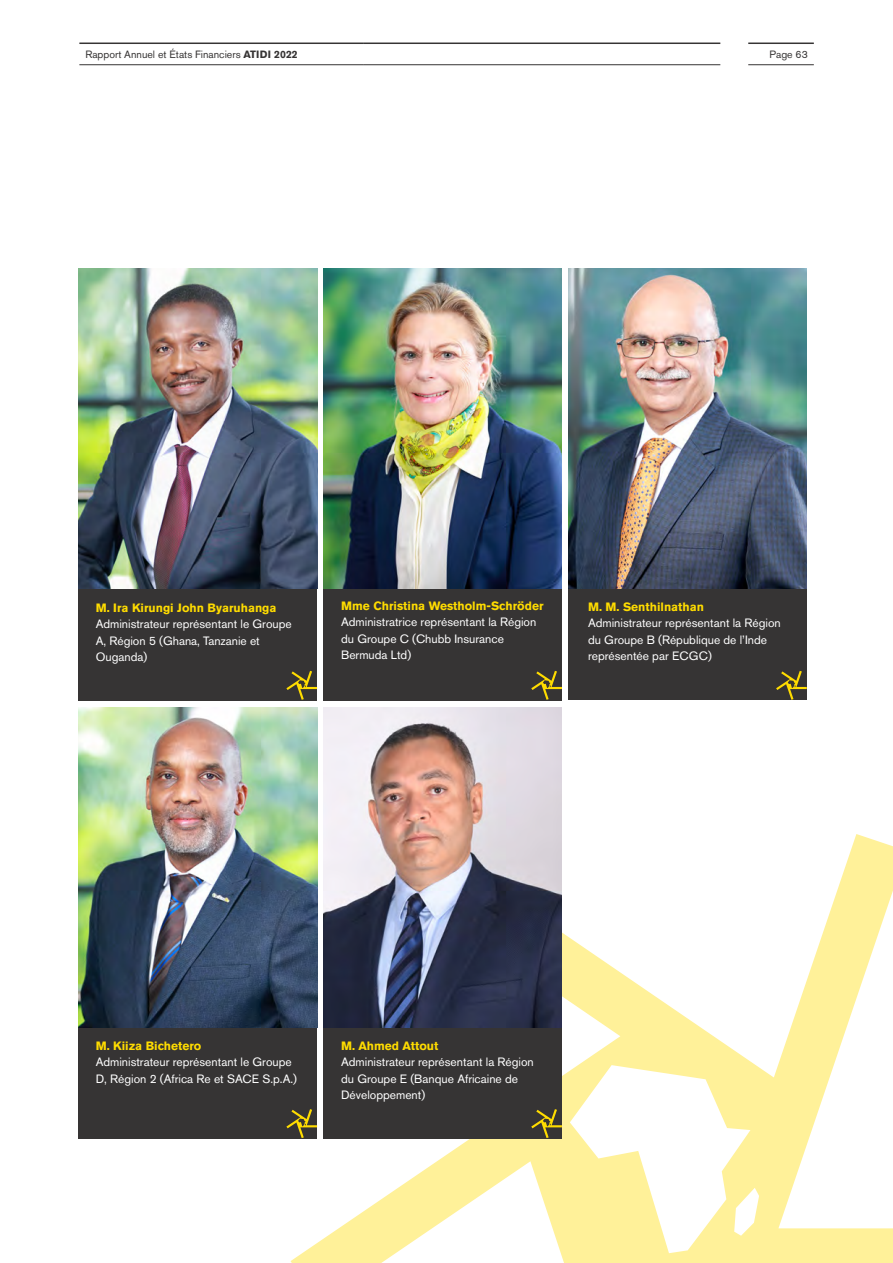
<style>
.page{position:relative;width:893px;height:1263px;background:#fff}
.page>*{position:absolute;margin:0;border:0;box-sizing:border-box;transform-origin:0 0}
.t1{font:12px/16.5px "Akzidenz Grotesk BQ";color:#fff}
.t2{font:700 12px "Akzidenz Grotesk BQ";color:#ffdc00}
.t3{font:10.5px "Akzidenz Grotesk BQ";color:#363434}
.s1{font-weight:700}
</style>
<div class="page">
<hr style="left:79px;top:43px;width:285px;height:1px;background:#363434">
<hr style="left:79px;top:64px;width:285px;height:1px;background:#363434">
<hr style="left:364px;top:43px;width:356px;height:1px;background:#363434">
<hr style="left:364px;top:64px;width:356px;height:1px;background:#363434">
<hr style="left:748px;top:43px;width:66px;height:1px;background:#363434">
<hr style="left:748px;top:64px;width:66px;height:1px;background:#363434">
<svg style="left:291px;top:834px;width:602px;height:429px"></svg>
<div style="left:78px;top:493px;width:239px;height:207px;background:#363434"></div>
<div style="left:323px;top:493px;width:239px;height:207px;background:#363434"></div>
<div style="left:568px;top:493px;width:239px;height:207px;background:#363434"></div>
<div style="left:78px;top:932px;width:239px;height:207px;background:#363434"></div>
<img style="left:78px;top:708px;width:239px;height:319px">
<div style="left:323px;top:932px;width:239px;height:207px;background:#363434"></div>
<img style="left:323px;top:708px;width:239px;height:319px">
<img style="left:568px;top:269px;width:239px;height:319px">
<img style="left:78px;top:269px;width:239px;height:319px">
<img style="left:323px;top:269px;width:239px;height:319px">
<svg style="left:286px;top:671px;width:31px;height:29px"></svg>
<svg style="left:531px;top:671px;width:31px;height:29px"></svg>
<svg style="left:776px;top:671px;width:31px;height:29px"></svg>
<svg style="left:286px;top:1109px;width:31px;height:29px"></svg>
<svg style="left:531px;top:1109px;width:31px;height:29px"></svg>
<p class="t3" style="left:85px;top:48px;width:214px">Rapport Annuel et États Financiers <span class="s1">ATIDI 2022</span></p>
<p class="t3" style="left:770px;top:48px;width:40px">Page 63</p>
<p class="t2" style="left:96px;top:600px;width:182px">M. Ira Kirungi John Byaruhanga</p>
<p class="t1" style="left:96px;top:616px;width:198px">Administrateur représentant le Groupe<br>A, Région 5 (Ghana, Tanzanie et<br>Ouganda)</p>
<p class="t2" style="left:341px;top:599px;width:204px">Mme Christina Westholm-Schröder</p>
<p class="t1" style="left:341px;top:614px;width:197px">Administratrice représentant la Région du Groupe C (Chubb Insurance<br>Bermuda Ltd)</p>
<p class="t2" style="left:588px;top:600px;width:118px">M. M. Senthilnathan</p>
<p class="t1" style="left:588px;top:615px;width:194px">Administrateur représentant la Région du Groupe B (République de l’Inde représentée par ECGC)</p>
<p class="t2" style="left:96px;top:1039px;width:107px">M. Kiiza Bichetero</p>
<p class="t1" style="left:96px;top:1054px;width:203px">Administrateur représentant le Groupe<br>D, Région 2 (Africa Re et SACE S.p.A.)</p>
<p class="t2" style="left:341px;top:1039px;width:99px">M. Ahmed Attout</p>
<p class="t1" style="left:341px;top:1054px;width:194px">Administrateur représentant la Région du Groupe E (Banque Africaine de<br>Développement)</p>
</div>
